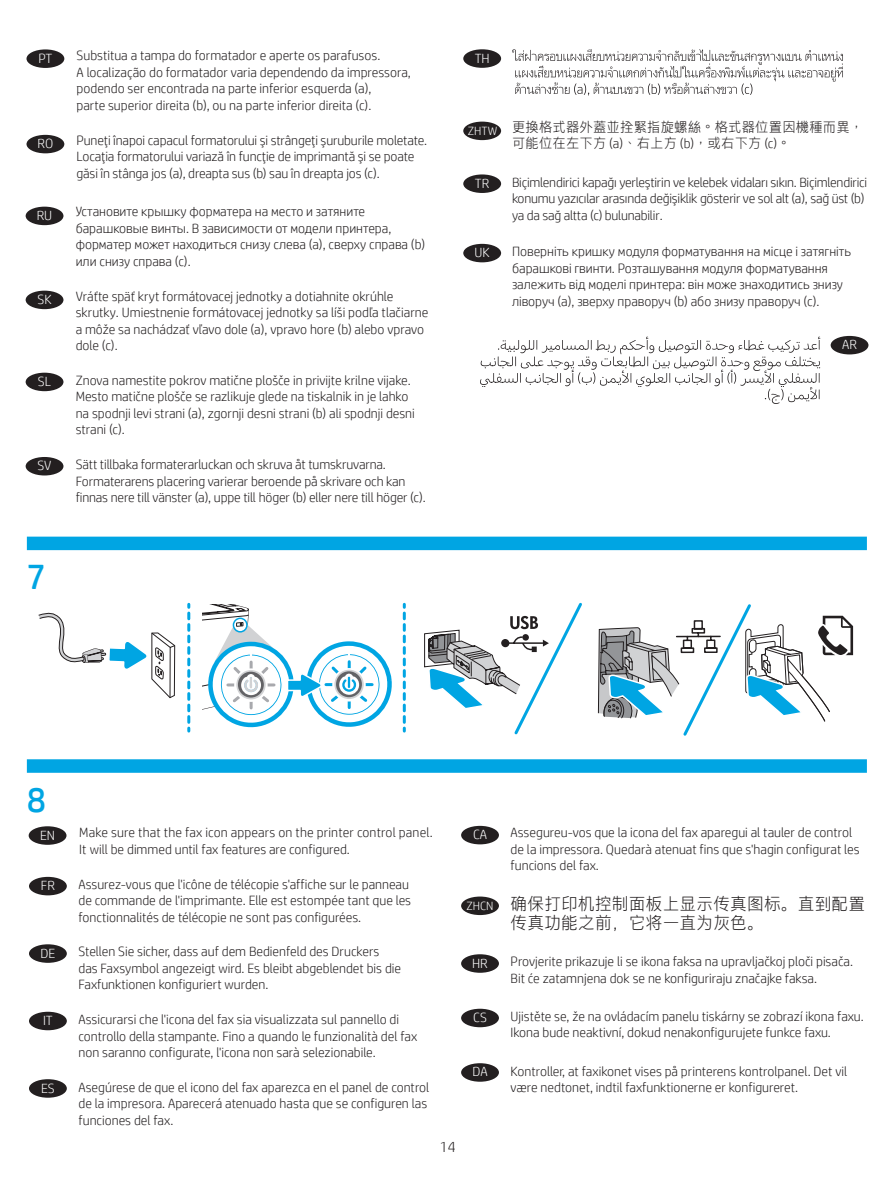
<style>
.page{position:relative;width:895px;height:1190px;background:#fff}
.page>*{position:absolute;margin:0;border:0;box-sizing:border-box;transform-origin:0 0}
.t1{font:36px "HP Simplified";color:#00a5e3}
.t2{font:300 16.8px/18.8px "HP Simplified Hans";color:#231f20}
.t3{font:300 15px "HP Simplified";color:#231f20}
.t4{font:300 13.5px/16.5px "HP Simplified";color:#231f20}
.t5{font:300 13.5px/16.5px "HP Simplified Hant";color:#231f20}
.t6{font:300 13.35px "HP Simplified";color:#fff}
.t7{font:300 12px "HP Simplified";color:#fff}
.s1{font-family:"HP Simplified"}
</style>
<div class="page">
<div style="left:27px;top:536px;width:839px;height:14px;background:#00a5e3"></div>
<div style="left:27px;top:759px;width:839px;height:13px;background:#00a5e3"></div>
<svg style="left:187px;top:613px;width:3px;height:118px"></svg>
<svg style="left:402px;top:613px;width:3px;height:118px"></svg>
<svg style="left:39px;top:612px;width:136px;height:86px"></svg>
<svg style="left:424px;top:602px;width:158px;height:133px"></svg>
<svg style="left:202px;top:604px;width:190px;height:124px"></svg>
<svg style="left:597px;top:604px;width:255px;height:131px"></svg>
<div style="left:29px;top:826px;width:37px;height:18px;background:#231f20;border-radius:50%"></div>
<div style="left:29px;top:876px;width:38px;height:19px;background:#231f20;border-radius:50%"></div>
<div style="left:29px;top:944px;width:38px;height:18px;background:#231f20;border-radius:50%"></div>
<div style="left:29px;top:1011px;width:38px;height:19px;background:#231f20;border-radius:50%"></div>
<div style="left:29px;top:1078px;width:38px;height:19px;background:#231f20;border-radius:50%"></div>
<div style="left:461px;top:825px;width:37px;height:19px;background:#231f20;border-radius:50%"></div>
<div style="left:461px;top:896px;width:37px;height:18px;background:#231f20;border-radius:50%"></div>
<div style="left:461px;top:954px;width:37px;height:18px;background:#231f20;border-radius:50%"></div>
<div style="left:461px;top:1008px;width:37px;height:18px;background:#231f20;border-radius:50%"></div>
<div style="left:461px;top:1062px;width:37px;height:19px;background:#231f20;border-radius:50%"></div>
<div style="left:26px;top:49px;width:38px;height:19px;background:#231f20;border-radius:50%"></div>
<div style="left:26px;top:135px;width:38px;height:18px;background:#231f20;border-radius:50%"></div>
<div style="left:26px;top:206px;width:37px;height:19px;background:#231f20;border-radius:50%"></div>
<div style="left:26px;top:290px;width:37px;height:19px;background:#231f20;border-radius:50%"></div>
<div style="left:26px;top:372px;width:37px;height:19px;background:#231f20;border-radius:50%"></div>
<div style="left:26px;top:457px;width:37px;height:18px;background:#231f20;border-radius:50%"></div>
<div style="left:463px;top:49px;width:38px;height:19px;background:#231f20;border-radius:50%"></div>
<svg style="left:512px;top:49px;width:330px;height:46px"></svg>
<div style="left:463px;top:122px;width:38px;height:18px;background:#231f20;border-radius:50%"></div>
<div style="left:463px;top:174px;width:38px;height:19px;background:#231f20;border-radius:50%"></div>
<div style="left:463px;top:244px;width:38px;height:18px;background:#231f20;border-radius:50%"></div>
<div style="left:830px;top:336px;width:38px;height:18px;background:#231f20;border-radius:50%"></div>
<svg style="left:480px;top:336px;width:340px;height:68px"></svg>
<p class="t6" style="left:38px;top:49px;width:16px">PT</p>
<p class="t4" style="left:76px;top:47px;width:335px">Substitua a tampa do formatador e aperte os parafusos.<br>A localização do formatador varia dependendo da impressora, podendo ser encontrada na parte inferior esquerda (a),<br>parte superior direita (b), ou na parte inferior direita (c).</p>
<p class="t6" style="left:38px;top:134px;width:17px">RO</p>
<p class="t4" style="left:76px;top:131px;width:352px">Puneţi înapoi capacul formatorului şi strângeţi şuruburile moletate.<br>Locaţia formatorului variază în funcţie de imprimantă şi se poate găsi în stânga jos (a), dreapta sus (b) sau în dreapta jos (c).</p>
<p class="t6" style="left:37px;top:207px;width:17px">RU</p>
<p class="t4" style="left:76px;top:203px;width:351px">Установите крышку форматера на место и затяните барашковые винты. В зависимости от модели принтера, форматер может находиться снизу слева (a), сверху справа (b) или снизу справа (c).</p>
<p class="t6" style="left:37px;top:291px;width:16px">SK</p>
<p class="t4" style="left:76px;top:287px;width:354px">Vráťte späť kryt formátovacej jednotky a dotiahnite okrúhle skrutky. Umiestnenie formátovacej jednotky sa líši podľa tlačiarne a môže sa nachádzať vľavo dole (a), vpravo hore (b) alebo vpravo dole (c).</p>
<p class="t6" style="left:38px;top:372px;width:15px">SL</p>
<p class="t4" style="left:76px;top:371px;width:340px">Znova namestite pokrov matične plošče in privijte krilne vijake.<br>Mesto matične plošče se razlikuje glede na tiskalnik in je lahko na spodnji levi strani (a), zgornji desni strani (b) ali spodnji desni strani (c).</p>
<p class="t6" style="left:38px;top:457px;width:15px">SV</p>
<p class="t4" style="left:76px;top:456px;width:351px">Sätt tillbaka formaterarluckan och skruva åt tumskruvarna.<br>Formaterarens placering varierar beroende på skrivare och kan finnas nere till vänster (a), uppe till höger (b) eller nere till höger (c).</p>
<h1 class="t1" style="left:27px;top:553px;width:21px">7</h1>
<p class="t6" style="left:474px;top:49px;width:16px">TH</p>
<p class="t7" style="left:467px;top:123px;width:31px">ZHTW</p>
<p class="t5" style="left:512px;top:118px;width:352px">更換格式器外蓋並拴緊指旋螺絲。格式器位置因機種而異，可能位在左下方 <span class="s1">(a)</span>、右上方 <span class="s1">(b)</span>，或右下方 <span class="s1">(c)</span>。</p>
<p class="t6" style="left:474px;top:174px;width:16px">TR</p>
<p class="t4" style="left:512px;top:173px;width:356px">Biçimlendirici kapağı yerleştirin ve kelebek vidaları sıkın. Biçimlendirici konumu yazıcılar arasında değişiklik gösterir ve sol alt (a), sağ üst (b) ya da sağ altta (c) bulunabilir.</p>
<p class="t6" style="left:474px;top:244px;width:17px">UK</p>
<p class="t4" style="left:512px;top:243px;width:340px">Поверніть кришку модуля форматування на місце і затягніть барашкові гвинти. Розташування модуля форматування залежить від моделі принтера: він може знаходитись знизу ліворуч (a), зверху праворуч (b) або знизу праворуч (c).</p>
<p class="t6" style="left:841px;top:336px;width:16px">AR</p>
<h1 class="t1" style="left:27px;top:775px;width:21px">8</h1>
<p class="t6" style="left:40px;top:826px;width:17px">EN</p>
<p class="t4" style="left:79px;top:823px;width:355px">Make sure that the fax icon appears on the printer control panel.<br>It will be dimmed until fax features are configured.</p>
<p class="t6" style="left:41px;top:876px;width:15px">FR</p>
<p class="t4" style="left:78px;top:875px;width:334px">Assurez-vous que l'icône de télécopie s'affiche sur le panneau de commande de l'imprimante. Elle est estompée tant que les fonctionnalités de télécopie ne sont pas configurées.</p>
<p class="t6" style="left:40px;top:944px;width:16px">DE</p>
<p class="t4" style="left:78px;top:942px;width:324px">Stellen Sie sicher, dass auf dem Bedienfeld des Druckers das Faxsymbol angezeigt wird. Es bleibt abgeblendet bis die<br>Faxfunktionen konfiguriert wurden.</p>
<p class="t6" style="left:43px;top:1011px;width:11px">IT</p>
<p class="t4" style="left:78px;top:1010px;width:340px">Assicurarsi che l'icona del fax sia visualizzata sul pannello di controllo della stampante. Fino a quando le funzionalità del fax non saranno configurate, l'icona non sarà selezionabile.</p>
<p class="t6" style="left:41px;top:1078px;width:15px">ES</p>
<p class="t4" style="left:78px;top:1078px;width:352px">Asegúrese de que el icono del fax aparezca en el panel de control de la impresora. Aparecerá atenuado hasta que se configuren las funciones del fax.</p>
<p class="t3" style="left:439px;top:1136px;width:18px">14</p>
<p class="t6" style="left:473px;top:825px;width:16px">CA</p>
<p class="t4" style="left:510px;top:823px;width:350px">Assegureu-vos que la icona del fax aparegui al tauler de control de la impressora. Quedarà atenuat fins que s'hagin configurat les funcions del fax.</p>
<p class="t2" style="left:510px;top:894px;width:356px">确保打印机控制面板上显示传真图标。直到配置传真功能之前，它将一直为灰色。</p>
<p class="t7" style="left:466px;top:897px;width:29px">ZHCN</p>
<p class="t6" style="left:472px;top:954px;width:17px">HR</p>
<p class="t4" style="left:510px;top:952px;width:344px">Provjerite prikazuje li se ikona faksa na upravljačkoj ploči pisača.<br>Bit će zatamnjena dok se ne konfiguriraju značajke faksa.</p>
<p class="t6" style="left:473px;top:1008px;width:15px">CS</p>
<p class="t4" style="left:510px;top:1007px;width:354px">Ujistěte se, že na ovládacím panelu tiskárny se zobrazí ikona faxu.<br>Ikona bude neaktivní, dokud nenakonfigurujete funkce faxu.</p>
<p class="t6" style="left:472px;top:1062px;width:17px">DA</p>
<p class="t4" style="left:510px;top:1061px;width:338px">Kontroller, at faxikonet vises på printerens kontrolpanel. Det vil være nedtonet, indtil faxfunktionerne er konfigureret.</p>
</div>
